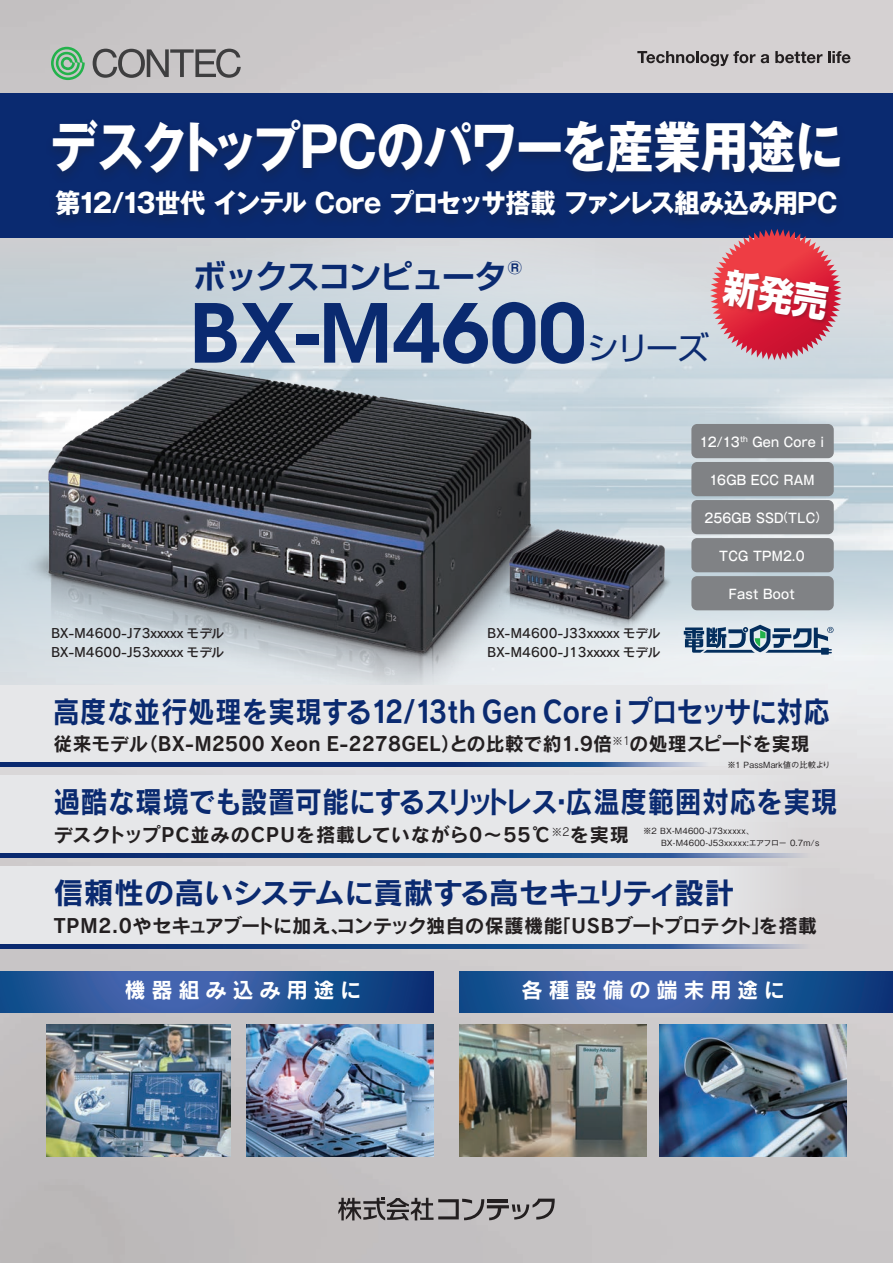
<style>
.page{position:relative;width:893px;height:1263px;background:#fff}
.page>*{position:absolute;margin:0;border:0;box-sizing:border-box;transform-origin:0 0}
.t1{font:600 80.55px "ITC Avant Garde Std";color:#0a2a70}
.t2{font:700 55.35px "Gothic MB101 Pro";letter-spacing:-.03em;color:#fff;scale:.87 1}
.t3{font:700 33px "Shin Go Pr 6 N De";letter-spacing:-.055em;color:#0a2a70}
.t4{font:31.95px "Shin Go Pr 6 N";color:#0a2a70}
.t5{font:29.7px "Rodin Pro B";letter-spacing:.01em;color:#0a2a70;scale:.89 1}
.t6{font:29.7px "Rodin Pro B";letter-spacing:.01em;color:#0a2a70;scale:.9 1}
.t7{font:29.7px "Rodin Pro B";letter-spacing:-.025em;color:#0a2a70}
.t8{font:700 26.55px "Gothic MB101 Pro";letter-spacing:-.035em;color:#fff;scale:.95 1}
.t9{font:21.3px "Rodin Pro B";letter-spacing:.27em;color:#fff}
.t10{font:19.2px "Rodin Pro B";letter-spacing:.015em;color:#231f20}
.t11{font:19.2px "Rodin Pro B";letter-spacing:.05em;color:#231f20}
.t12{font:19.2px "Rodin Pro B";letter-spacing:-.015em;color:#231f20}
.t13{font:700 14.25px "Shin Go Pr 6 N De";color:#0a2a70}
.t14{font:500 13.05px "Gothic MB101 Pr 6 N";letter-spacing:.02em;color:#fff;scale:.9 1}
.t15{font:12.75px/18.1px "Rodin Pro DB";color:#231f20}
.t16{font:11.1px "Rodin Pro M";color:#231f20}
.t17{font:8.55px/11.7px "P Gothic BBB Pr 6 N";letter-spacing:.025em;color:#231f20}
.t18{font:500 7.65px "Gothic MB101 Pr 6 N";color:#fff;scale:.9 1}
.s1{font-size:12.45px}
</style>
<div class="page">
<img style="left:0;top:0;width:893px;height:1263px">
<div style="left:85px;top:73px;width:808px;height:21px;background:#d1cece"></div>
<img style="left:0;top:238px;width:893px;height:736px">
<div style="left:0;top:94px;width:893px;height:144px;background:#0a2a70"></div>
<img style="left:0;top:352px;width:574px;height:333px">
<img style="left:494px;top:524px;width:184px;height:113px">
<div style="left:44px;top:115px;width:805px;height:114px;background:#0b296b"></div>
<svg style="left:0;top:972px;width:434px;height:40px;background:#285498"></svg>
<svg style="left:459px;top:972px;width:434px;height:40px;background:#295599"></svg>
<img style="left:47px;top:1025px;width:184px;height:132px">
<img style="left:247px;top:1025px;width:187px;height:132px">
<img style="left:459px;top:1025px;width:187px;height:132px">
<img style="left:659px;top:1025px;width:187px;height:132px">
<div style="left:0;top:685px;width:825px;height:80px;background:#e6e7e9"></div>
<svg style="left:0;top:763px;width:825px;height:4px;background:#3a568e"></svg>
<div style="left:0;top:775px;width:825px;height:81px;background:#e6e7e9"></div>
<svg style="left:0;top:853px;width:825px;height:4px;background:#28508c"></svg>
<div style="left:0;top:866px;width:825px;height:81px;background:#e6e7e9"></div>
<svg style="left:0;top:944px;width:825px;height:4px;background:#28508c"></svg>
<div style="left:691px;top:424px;width:143px;height:34px;background:#808285;border-radius:6px"></div>
<div style="left:691px;top:500px;width:143px;height:34px;background:#808285;border-radius:6px"></div>
<div style="left:691px;top:576px;width:143px;height:34px;background:#808285;border-radius:6px"></div>
<div style="left:691px;top:462px;width:143px;height:34px;background:#808285;border-radius:6px"></div>
<div style="left:691px;top:538px;width:143px;height:34px;background:#808285;border-radius:6px"></div>
<svg style="left:684px;top:625px;width:149px;height:30px;background:#8199ad"></svg>
<svg style="left:338px;top:1198px;width:217px;height:22px;background:#8c898a"></svg>
<svg style="left:93px;top:49px;width:148px;height:29px;background:#999798"></svg>
<svg style="left:51px;top:47px;width:34px;height:33px"></svg>
<svg style="left:637px;top:51px;width:118px;height:15px;background:#999596"></svg>
<svg style="left:761px;top:54px;width:8px;height:9px"></svg>
<svg style="left:775px;top:51px;width:47px;height:12px"></svg>
<svg style="left:828px;top:51px;width:23px;height:12px"></svg>
<svg style="left:710px;top:229px;width:132px;height:131px;background:#c85364"></svg>
<h2 class="t2" style="left:50px;top:101px;width:913px">デスクトップPCのパワーを産業用途に</h2>
<h3 class="t8" style="left:55px;top:181px;width:825px">第12/13世代インテル Core プロセッサ搭載ファンレス組み込み用PC</h3>
<h3 class="t3" style="left:193px;top:249px;width:315px">ボックスコンピュータ</h3>
<p class="t13" style="left:508px;top:256px;width:16px">Ⓡ</p>
<h1 class="t1" style="left:189px;top:282px;width:399px">BX M- 4600</h1>
<h3 class="t4" style="left:587px;top:322px;width:123px">シリーズ</h3>
<p class="t14" style="left:699px;top:431px;width:46px">12/13</p>
<p class="t14" style="left:752px;top:431px;width:81px">Gen Core i</p>
<p class="t18" style="left:740px;top:433px;width:10px">th</p>
<p class="t14" style="left:709px;top:469px;width:119px">16GB ECC RAM</p>
<p class="t14" style="left:777px;top:507px;width:57px"><span class="s1">（</span>TLC<span class="s1">(</span></p>
<p class="t14" style="left:704px;top:507px;width:90px">256GB SSD</p>
<p class="t14" style="left:719px;top:545px;width:96px">TCG TPM2.0</p>
<p class="t15" style="left:51px;top:624px;width:174px">BX M- 4600-J73xxxxx モデル<br>BX M- 4600-J53xxxxx モデル</p>
<p class="t15" style="left:487px;top:624px;width:174px">BX M- 4600-J33xxxxx モデル<br>BX M- 4600-J13xxxxx モデル</p>
<p class="t14" style="left:729px;top:583px;width:75px">Fast Boot</p>
<h3 class="t5" style="left:53px;top:691px;width:874px">高度な並行処理を実現する12/13th Gen Core iプロセッサに対応</h3>
<h3 class="t10" style="left:630px;top:731px;width:182px">の処理スピードを実現</h3>
<h3 class="t10" style="left:139px;top:731px;width:322px">（BX M- 2500 Xeon E-2278GEL）</h3>
<h3 class="t10" style="left:54px;top:731px;width:95px">従来モデル</h3>
<h3 class="t6" style="left:53px;top:782px;width:873px">過酷な環境でも設置可能にするスリットレス広温度範囲対応を実現</h3>
<h3 class="t10" style="left:449px;top:731px;width:164px">との比較で約1.9倍</h3>
<p class="t16" style="left:612px;top:733px;width:20px">※1</p>
<p class="t17" style="left:727px;top:758px;width:104px">※1 PassMark値の比較より</p>
<h3 class="t6" style="left:548px;top:782px;width:31px">・</h3>
<h3 class="t11" style="left:54px;top:822px;width:577px">デスクトップPC並みのCPUを搭載していながら0～55℃<sup>※</sup> を実現</h3>
<p class="t16" style="left:562px;top:824px;width:9px">2</p>
<p class="t17" style="left:643px;top:825px;width:178px">※2 BX M- 4600-J73xxxxx、<br>　　BX M- 4600-J53xxxxx:エアフロー 0.7m s/</p>
<h3 class="t7" style="left:53px;top:873px;width:682px">信頼性の高いシステムに貢献する高セキュリティ設計</h3>
<h3 class="t12" style="left:552px;top:912px;width:267px">「USBブートプロテクトを搭載</h3>
<h3 class="t10" style="left:54px;top:912px;width:511px">TPM2.0やセキュアブートに加えコンテック独自の保護機能</h3>
<h3 class="t10" style="left:751px;top:912px;width:21px">」</h3>
<h3 class="t10" style="left:330px;top:912px;width:21px">、</h3>
<h3 class="t9" style="left:124px;top:976px;width:238px">機器組み込み用途に</h3>
<h3 class="t9" style="left:521px;top:976px;width:265px">各種設備の端末用途に</h3>
</div>
